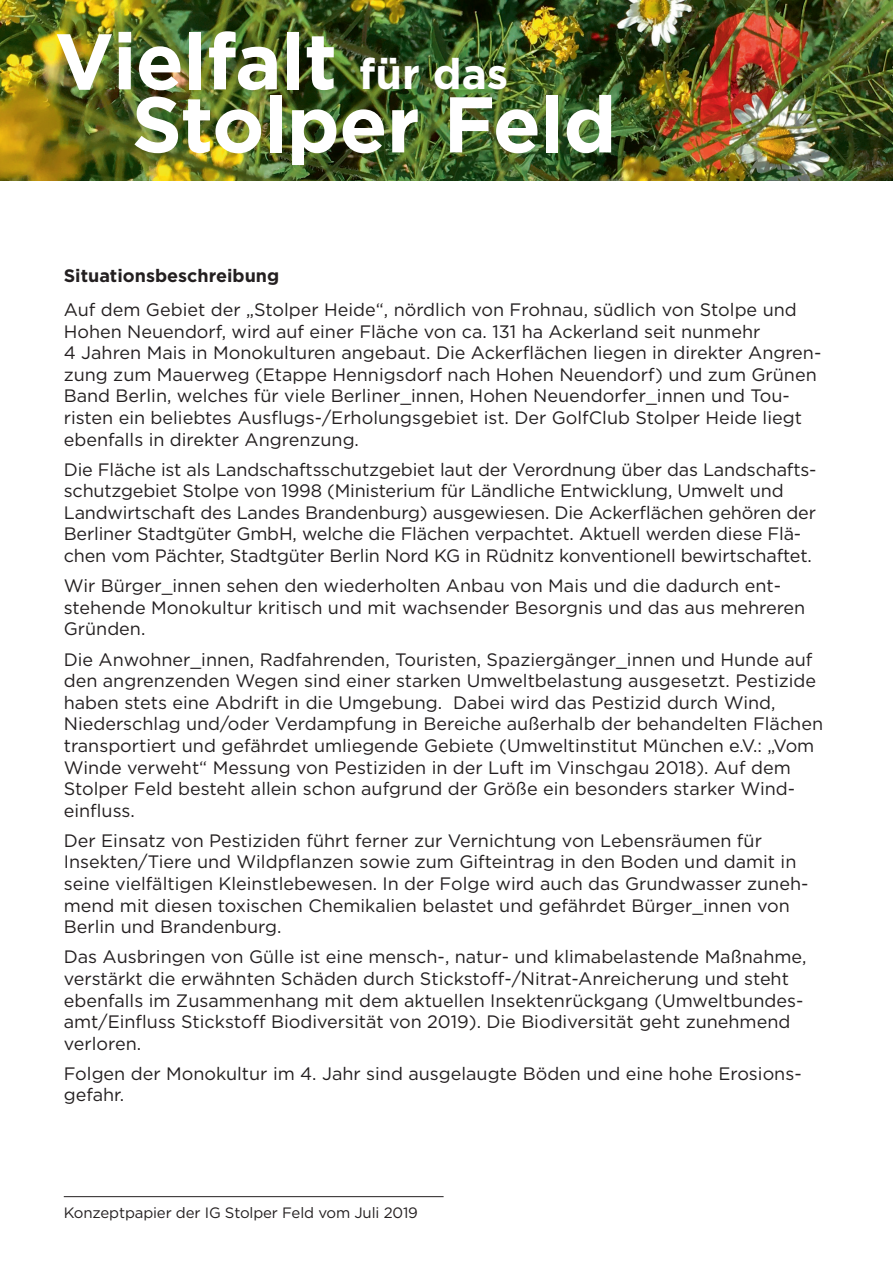
<style>
.page{position:relative;width:893px;height:1263px;background:#fff}
.page>*{position:absolute;margin:0;border:0;box-sizing:border-box;transform-origin:0 0}
.t1{font:700 78.75px/63px "Gotham";letter-spacing:-.01em;color:#fff}
.t2{font:700 42.75px "Gotham";color:#fff}
.t3{font:18px/21.6px "Gotham";color:#231f20}
.t4{font:700 18px "Gotham";color:#231f20}
.t5{font:15px "Gotham";letter-spacing:-.01em;color:#231f20}
</style>
<div class="page">
<hr style="left:64px;top:1196px;width:380px;height:1px;background:#231f20">
<img style="left:0;top:0;width:893px;height:180px">
<h1 class="t1" style="left:132px;top:30px;width:486px;text-indent:-77px">Vielfalt<br>Stolper Feld</h1>
<h2 class="t2" style="left:359px;top:46px;width:151px">für das</h2>
<p class="t4" style="left:64px;top:263px;width:217px">Situationsbeschreibung</p>
<p class="t3" style="left:64px;top:298px;width:759px">Auf dem Gebiet der „Stolper Heide“, nördlich von Frohnau, südlich von Stolpe und Hohen Neuendorf, wird auf einer Fläche von ca. 131 ha Ackerland seit nunmehr<br>4 Jahren Mais in Monokulturen angebaut. Die Ackerflächen liegen in direkter Angren&shy;zung zum Mauerweg (Etappe Hennigsdorf nach Hohen Neuendorf) und zum Grünen Band Berlin, welches für viele Berliner_innen, Hohen Neuendorfer_innen und Tou&shy;risten ein beliebtes Ausflugs-/Erholungsgebiet ist. Der GolfClub Stolper Heide liegt ebenfalls in direkter Angrenzung.</p>
<p class="t3" style="left:64px;top:458px;width:754px">Die Fläche ist als Landschaftsschutzgebiet laut der Verordnung über das Landschafts&shy;schutzgebiet Stolpe von 1998 (Ministerium für Ländliche Entwicklung, Umwelt und Landwirtschaft des Landes Brandenburg) ausgewiesen. Die Ackerflächen gehören der Berliner Stadtgüter GmbH, welche die Flächen verpachtet. Aktuell werden diese Flä&shy;chen vom Pächter, Stadtgüter Berlin Nord KG in Rüdnitz konventionell bewirtschaftet.</p>
<p class="t3" style="left:64px;top:575px;width:743px">Wir Bürger_innen sehen den wiederholten Anbau von Mais und die dadurch ent&shy;stehende Monokultur kritisch und mit wachsender Besorgnis und das aus mehreren<br>Gründen.</p>
<p class="t3" style="left:64px;top:648px;width:761px">Die Anwohner_innen, Radfahrenden, Touristen, Spaziergänger_innen und Hunde auf den angrenzenden Wegen sind einer starken Umweltbelastung ausgesetzt. Pestizide haben stets eine Abdrift in die Umgebung. Dabei wird das Pestizid durch Wind, Niederschlag und/oder Verdampfung in Bereiche außerhalb der behandelten Flächen transportiert und gefährdet umliegende Gebiete (Umweltinstitut München e.V.: „Vom Winde verweht“ Messung von Pestiziden in der Luft im Vinschgau 2018). Auf dem Stolper Feld besteht allein schon aufgrund der Größe ein besonders starker Wind&shy;einfluss.</p>
<p class="t3" style="left:64px;top:829px;width:746px">Der Einsatz von Pestiziden führt ferner zur Vernichtung von Lebensräumen für Insekten/Tiere und Wildpflanzen sowie zum Gifteintrag in den Boden und damit in seine vielfältigen Kleinstlebewesen. In der Folge wird auch das Grundwasser zuneh&shy;mend mit diesen toxischen Chemikalien belastet und gefährdet Bürger_innen von Berlin und Brandenburg.</p>
<p class="t3" style="left:64px;top:946px;width:744px">Das Ausbringen von Gülle ist eine mensch-, natur- und klimabelastende Maßnahme, verstärkt die erwähnten Schäden durch Stickstoff-/Nitrat-Anreicherung und steht ebenfalls im Zusammenhang mit dem aktuellen Insektenrückgang (Umweltbundes&shy;amt/Einfluss Stickstoff Biodiversität von 2019). Die Biodiversität geht zunehmend verloren.</p>
<p class="t3" style="left:64px;top:1062px;width:737px">Folgen der Monokultur im 4. Jahr sind ausgelaugte Böden und eine hohe Erosions&shy;gefahr.</p>
<p class="t5" style="left:64px;top:1203px;width:356px">Konzeptpapier der IG Stolper Feld vom Juli 2019</p>
</div>
